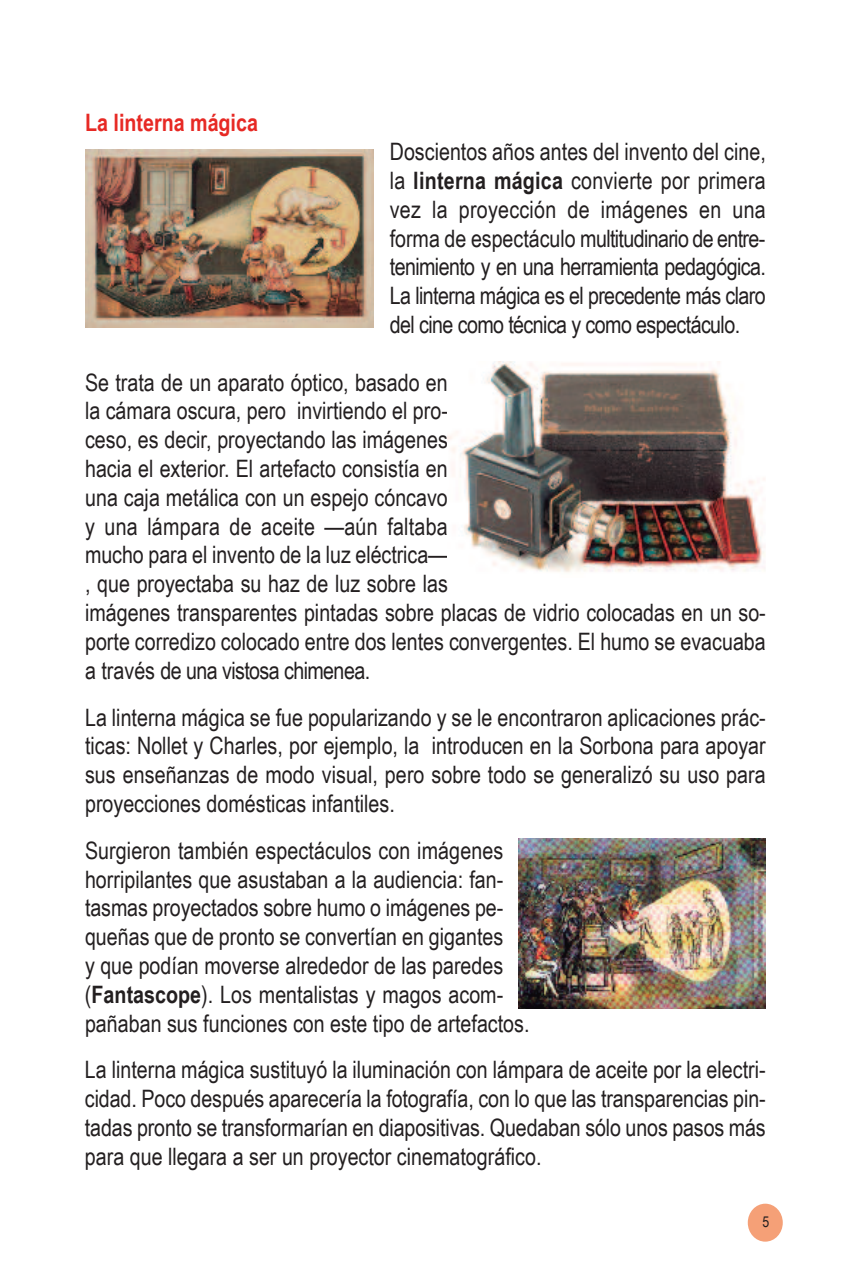
<style>
.page{position:relative;width:851px;height:1276px;background:#fff}
.page>*{position:absolute;margin:0;border:0;box-sizing:border-box;transform-origin:0 0}
.t1{font:24px/28.8px "Arial Narrow";color:#231f20;text-align:justify}
.t2{font:700 24px "Arial Narrow";color:#e72924}
.t3{font:15px "Arial Narrow";color:#231f20}
.s1{font-weight:700}
</style>
<div class="page">
<div style="left:747px;top:1203px;width:35px;height:38px;background:#f5a077;border-radius:50%"></div>
<img style="left:85px;top:149px;width:288px;height:179px">
<img style="left:448px;top:361px;width:317px;height:212px">
<img style="left:518px;top:838px;width:247px;height:171px">
<p class="t2" style="left:85px;top:109px;width:174px">La linterna mágica</p>
<p class="t1" style="left:390px;top:137px;width:377px">Doscientos años antes del invento del cine, la <span class="s1">linterna mágica</span> convierte por primera vez la proyección de imágenes en una forma de espectáculo multitudinario de entre&shy;tenimiento y en una herramienta pedagógica.<br>La linterna mágica es el precedente más claro del cine como técnica y como espectáculo.</p>
<p class="t1" style="left:85px;top:367px;width:682px;text-align:left">Se trata de un aparato óptico, basado en<br>la cámara oscura, pero invirtiendo el pro-<br>ceso, es decir, proyectando las imágenes<br>hacia el exterior. El artefacto consistía en<br>una caja metálica con un espejo cóncavo<br>y una lámpara de aceite —aún faltaba<br>mucho para el invento de la luz eléctrica—<br>, que proyectaba su haz de luz sobre las<br>imágenes transparentes pintadas sobre placas de vidrio colocadas en un so&shy;porte corredizo colocado entre dos lentes convergentes. El humo se evacuaba a través de una vistosa chimenea.</p>
<p class="t1" style="left:85px;top:702px;width:682px">La linterna mágica se fue popularizando y se le encontraron aplicaciones prác&shy;ticas: Nollet y Charles, por ejemplo, la introducen en la Sorbona para apoyar sus enseñanzas de modo visual, pero sobre todo se generalizó su uso para proyecciones domésticas infantiles.</p>
<p class="t1" style="left:85px;top:835px;width:446px;text-align:left">Surgieron también espectáculos con imágenes horripilantes que asustaban a la audiencia: fan&shy;tasmas proyectados sobre humo o imágenes pe&shy;queñas que de pronto se convertían en gigantes<br>y que podían moverse alrededor de las paredes (<span class="s1">Fantascope</span>). Los mentalistas y magos acom&shy;pañaban sus funciones con este tipo de artefactos.</p>
<p class="t1" style="left:85px;top:1055px;width:682px">La linterna mágica sustituyó la iluminación con lámpara de aceite por la electri&shy;cidad. Poco después aparecería la fotografía, con lo que las transparencias pin&shy;tadas pronto se transformarían en diapositivas. Quedaban sólo unos pasos más para que llegara a ser un proyector cinematográfico.</p>
<p class="t3" style="left:762px;top:1213px;width:8px">5</p>
</div>
